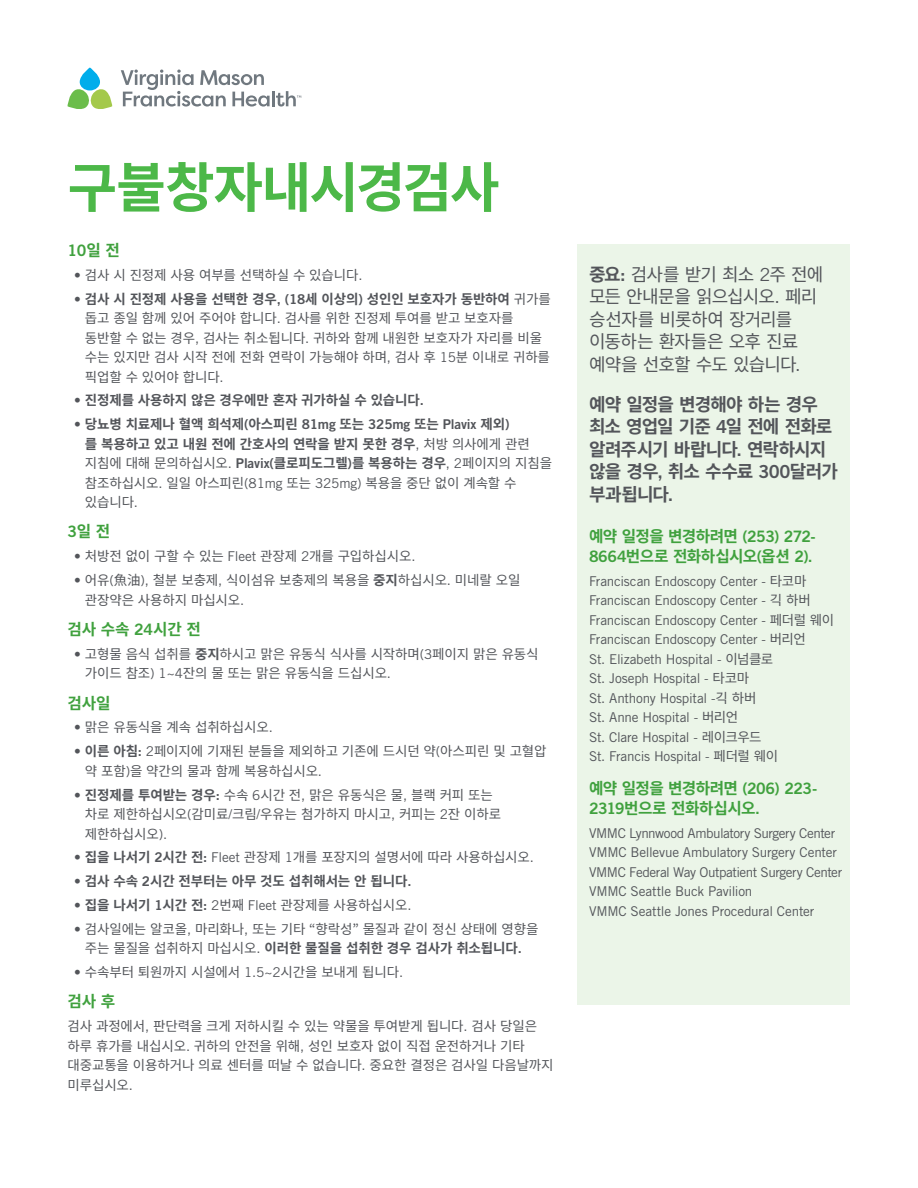
<style>
.page{position:relative;width:918px;height:1188px;background:#fff}
.page>*{position:absolute;margin:0;border:0;box-sizing:border-box;transform-origin:0 0}
.Inside_Intro_Copy{font:700 54px "Noto Sans CJ Kkr";letter-spacing:-.03em;color:#4cb848}
.officialindent{font:18px/22.5px "Noto Sans CJ Kkr";letter-spacing:-.045em;color:#53555a}
.officialindent-2{font:700 18px/22.5px "Noto Sans CJ Kkr";letter-spacing:-.055em;color:#53555a}
.officialindent-3{font:700 15.75px/19.5px "Noto Sans CJ Kkr";letter-spacing:-.04em;color:#40a13e}
.officialindent-4{font:15.75px "Trade Gothic LT Std Bd 2";color:#40a13e}
.officialindent-5{font:13.5px/19.5px "Noto Sans CJ Kkr";letter-spacing:-.01em;color:#53555a}
.officialindent-6{font:13.5px "Trade Gothic LT Std";letter-spacing:-.015em;color:#53555a}
.officialindent-7{font:700 13.5px/19.5px "Noto Sans CJ Kkr";letter-spacing:-.01em;color:#53555a}
.officialindent-8{font:13.5px "Trade Gothic LT Std";letter-spacing:-.035em;color:#53555a}
.s1{font-family:"Noto Sans CJ Kkr";font-weight:700}
.s2{font-family:"Trade Gothic LT Std"}
.s3{font-weight:700}
.s4{font-family:"Trade Gothic LT Std Bd 2"}
.s5{font-family:"Trade Gothic LT Std";font-weight:400}
.s6{font-family:"Trade Gothic LT Std Bd 2";font-weight:400}
.s7{font-weight:400}
.s8{font-family:"Noto Sans CJ Kkr"}
</style>
<div class="page">
<svg style="left:68px;top:68px;width:44px;height:41px"></svg>
<svg style="left:121px;top:70px;width:149px;height:37px"></svg>
<hr style="left:272px;top:91px;width:3px;height:15px;background:#70787f">
<svg style="left:276px;top:91px;width:25px;height:16px"></svg>
<div style="left:577px;top:245px;width:272px;height:760px;background:#ebf5e8"></div>
<p class="Inside_Intro_Copy" style="left:68px;top:157px;width:434px">구불창자내시경검사</p>
<p class="officialindent-4" style="left:68px;top:241px;width:54px">10<span class="s1">일 전</span></p>
<p class="officialindent-5" style="left:74px;top:265px;width:290px"><span class="s2">•</span> 검사 시 진정제 사용 여부를 선택하실 수 있습니다<span class="s2">.</span></p>
<p class="officialindent-5" style="left:85px;top:289px;width:467px;text-indent:-11px"><span class="s2">•</span> <span class="s3">검사 시 진정제 사용을 선택한 경우</span><span class="s4">, (18</span><span class="s3">세 이상의</span><span class="s4">)</span> <span class="s3">성인인 보호자가 동반하여</span> 귀가를 돕고 종일 함께 있어 주어야 합니다<span class="s2">.</span> 검사를 위한 진정제 투여를 받고 보호자를 동반할 수 없는 경우<span class="s2">,</span> 검사는 취소됩니다<span class="s2">.</span> 귀하와 함께 내원한 보호자가 자리를 비울 수는 있지만 검사 시작 전에 전화 연락이 가능해야 하며<span class="s2">,</span> 검사 후 <span class="s2">15</span>분 이내로 귀하를 픽업할 수 있어야 합니다<span class="s2">.</span></p>
<p class="officialindent-7" style="left:74px;top:391px;width:351px"><span class="s5">•</span> 진정제를 사용하지 않은 경우에만 혼자 귀가하실 수 있습니다<span class="s6">.</span></p>
<p class="officialindent-7" style="left:85px;top:415px;width:469px;text-indent:-11px"><span class="s5">•</span> 당뇨병 치료제나 혈액 희석제<span class="s6">(</span>아스피린 <span class="s6">81mg</span> 또는 <span class="s6">325mg</span> 또는 <span class="s6">Plavix</span> 제외<span class="s6">)<br></span>를 복용하고 있고 내원 전에 간호사의 연락을 받지 못한 경우<span class="s5">,</span> <span class="s7">처방 의사에게 관련 지침에 대해 문의하십시오</span><span class="s5">.</span> <span class="s6">Plavix(</span>클로피도그렐<span class="s6">)</span>를 복용하는 경우<span class="s5">, 2</span><span class="s7">페이지의 지침을 참조하십시오</span><span class="s5">.</span> <span class="s7">일일 아스피린</span><span class="s5">(81mg</span> <span class="s7">또는</span> <span class="s5">325mg)</span> <span class="s7">복용을 중단 없이 계속할 수 있습니다</span><span class="s5">.</span></p>
<p class="officialindent-3" style="left:68px;top:522px;width:44px"><span class="s6">3</span>일 전</p>
<p class="officialindent-5" style="left:74px;top:547px;width:343px"><span class="s2">•</span> 처방전 없이 구할 수 있는 <span class="s2">Fleet</span> 관장제 <span class="s2">2</span>개를 구입하십시오<span class="s2">.</span></p>
<p class="officialindent-5" style="left:85px;top:571px;width:437px;text-indent:-11px"><span class="s2">•</span> 어유<span class="s2">(</span>魚油<span class="s2">),</span> 철분 보충제<span class="s2">,</span> 식이섬유 보충제의 복용을 <span class="s3">중지</span>하십시오<span class="s2">.</span> 미네랄 오일 관장약은 사용하지 마십시오<span class="s2">.</span></p>
<p class="officialindent-3" style="left:68px;top:620px;width:135px">검사 수속 <span class="s6">24</span>시간 전</p>
<p class="officialindent-5" style="left:85px;top:644px;width:455px;text-indent:-11px"><span class="s2">•</span> 고형물 음식 섭취를 <span class="s3">중지</span>하시고 맑은 유동식 식사를 시작하며<span class="s2">(3</span>페이지 맑은 유동식 가이드 참조<span class="s2">) 1~4</span>잔의 물 또는 맑은 유동식을 드십시오<span class="s2">.</span></p>
<p class="officialindent-3" style="left:68px;top:693px;width:45px">검사일</p>
<p class="officialindent-5" style="left:74px;top:718px;width:200px"><span class="s2">•</span> 맑은 유동식을 계속 섭취하십시오<span class="s2">.</span></p>
<p class="officialindent-5" style="left:85px;top:742px;width:463px;text-indent:-11px"><span class="s2">•</span> <span class="s3">이른 아침</span><span class="s4">:</span> <span class="s2">2</span>페이지에 기재된 분들을 제외하고 기존에 드시던 약<span class="s2">(</span>아스피린 및 고혈압 약 포함<span class="s2">)</span>을 약간의 물과 함께 복용하십시오<span class="s2">.</span></p>
<p class="officialindent-5" style="left:85px;top:785px;width:418px;text-indent:-11px"><span class="s2">•</span> <span class="s3">진정제를 투여받는 경우</span><span class="s4">:</span> 수속 <span class="s2">6</span>시간 전<span class="s2">,</span> 맑은 유동식은 물<span class="s2">,</span> 블랙 커피 또는 차로 제한하십시오<span class="s2">(</span>감미료<span class="s2">/</span>크림<span class="s2">/</span>우유는 첨가하지 마시고<span class="s2">,</span> 커피는 <span class="s2">2</span>잔 이하로 제한하십시오<span class="s2">).</span></p>
<p class="officialindent-5" style="left:74px;top:848px;width:461px"><span class="s2">•</span> <span class="s3">집을 나서기</span> <span class="s4">2</span><span class="s3">시간 전</span><span class="s4">:</span> <span class="s2">Fleet</span> 관장제 <span class="s2">1</span>개를 포장지의 설명서에 따라 사용하십시오<span class="s2">.</span></p>
<p class="officialindent-7" style="left:74px;top:872px;width:339px"><span class="s5">•</span> 검사 수속 <span class="s6">2</span>시간 전부터는 아무 것도 섭취해서는 안 됩니다<span class="s6">.</span></p>
<p class="officialindent-5" style="left:74px;top:896px;width:339px"><span class="s2">•</span> <span class="s3">집을 나서기</span> <span class="s4">1</span><span class="s3">시간 전</span><span class="s4">:</span> <span class="s2">2</span>번째 <span class="s2">Fleet</span> 관장제를 사용하십시오<span class="s2">.</span></p>
<p class="officialindent-5" style="left:74px;top:919px;width:466px;text-align:center"><span class="s2">•</span> 검사일에는 알코올<span class="s2">,</span> 마리화나<span class="s2">,</span> 또는 기타 “향락성” 물질과 같이 정신 상태에 영향을 주는 물질을 섭취하지 마십시오<span class="s2">.</span> <span class="s3">이러한 물질을 섭취한 경우 검사가 취소됩니다</span><span class="s4">.</span></p>
<p class="officialindent-5" style="left:74px;top:963px;width:330px"><span class="s2">•</span> 수속부터 퇴원까지 시설에서 <span class="s2">1.5~2</span>시간을 보내게 됩니다<span class="s2">.</span></p>
<p class="officialindent-3" style="left:68px;top:992px;width:49px">검사 후</p>
<p class="officialindent-5" style="left:68px;top:1017px;width:488px">검사 과정에서<span class="s2">,</span> 판단력을 크게 저하시킬 수 있는 약물을 투여받게 됩니다<span class="s2">.</span> 검사 당일은 하루 휴가를 내십시오<span class="s2">.</span> 귀하의 안전을 위해<span class="s2">,</span> 성인 보호자 없이 직접 운전하거나 기타 대중교통을 이용하거나 의료 센터를 떠날 수 없습니다<span class="s2">.</span> 중요한 결정은 검사일 다음날까지 미루십시오<span class="s2">.</span></p>
<p class="officialindent" style="left:589px;top:263px;width:236px"><span class="s3">중요</span><span class="s4">:</span> 검사를 받기 최소 <span class="s2">2</span>주 전에 모든 안내문을 읽으십시오<span class="s2">.</span> 페리 승선자를 비롯하여 장거리를 이동하는 환자들은 오후 진료 예약을 선호할 수도 있습니다<span class="s2">.</span></p>
<p class="officialindent-2" style="left:589px;top:393px;width:251px">예약 일정을 변경해야 하는 경우 최소 영업일 기준 <span class="s6">4</span>일 전에 전화로 알려주시기 바랍니다<span class="s6">.</span> 연락하시지 않을 경우<span class="s6">,</span> 취소 수수료 <span class="s6">300</span>달러가 부과됩니다<span class="s6">.</span></p>
<p class="officialindent-3" style="left:589px;top:527px;width:228px">예약 일정을 변경하려면 <span class="s6">(253) 272-<br>8664</span>번으로 전화하십시오<span class="s6">(</span>옵션 <span class="s6">2).</span></p>
<p class="officialindent-6" style="left:589px;top:573px;width:219px">Franciscan Endoscopy Center - <span class="s8">타코마</span></p>
<p class="officialindent-6" style="left:589px;top:592px;width:223px">Franciscan Endoscopy Center - <span class="s8">긱 하버</span></p>
<p class="officialindent-6" style="left:589px;top:612px;width:247px">Franciscan Endoscopy Center - <span class="s8">페더럴 웨이</span></p>
<p class="officialindent-6" style="left:589px;top:631px;width:218px">Franciscan Endoscopy Center - <span class="s8">버리언</span></p>
<p class="officialindent-6" style="left:589px;top:651px;width:186px">St. Elizabeth Hospital - <span class="s8">이넘클로</span></p>
<p class="officialindent-6" style="left:589px;top:670px;width:162px">St. Joseph Hospital - <span class="s8">타코마</span></p>
<p class="officialindent-6" style="left:589px;top:690px;width:169px">St. Anthony Hospital -<span class="s8">긱 하버</span></p>
<p class="officialindent-6" style="left:589px;top:709px;width:151px">St. Anne Hospital - <span class="s8">버리언</span></p>
<p class="officialindent-6" style="left:589px;top:729px;width:174px">St. Clare Hospital - <span class="s8">레이크우드</span></p>
<p class="officialindent-6" style="left:589px;top:748px;width:191px">St. Francis Hospital - <span class="s8">페더럴 웨이</span></p>
<p class="officialindent-3" style="left:589px;top:779px;width:230px">예약 일정을 변경하려면 <span class="s6">(206) 223-<br>2319</span>번으로 전화하십시오<span class="s6">.</span></p>
<p class="officialindent-8" style="left:589px;top:825px;width:248px">VMMC Lynnwood Ambulatory Surgery Center</p>
<p class="officialindent-6" style="left:589px;top:844px;width:249px">VMMC Bellevue Ambulatory Surgery Center</p>
<p class="officialindent-8" style="left:589px;top:864px;width:255px">VMMC Federal Way Outpatient Surgery Center</p>
<p class="officialindent-6" style="left:589px;top:883px;width:165px">VMMC Seattle Buck Pavilion</p>
<p class="officialindent-6" style="left:589px;top:903px;width:227px">VMMC Seattle Jones Procedural Center</p>
</div>
